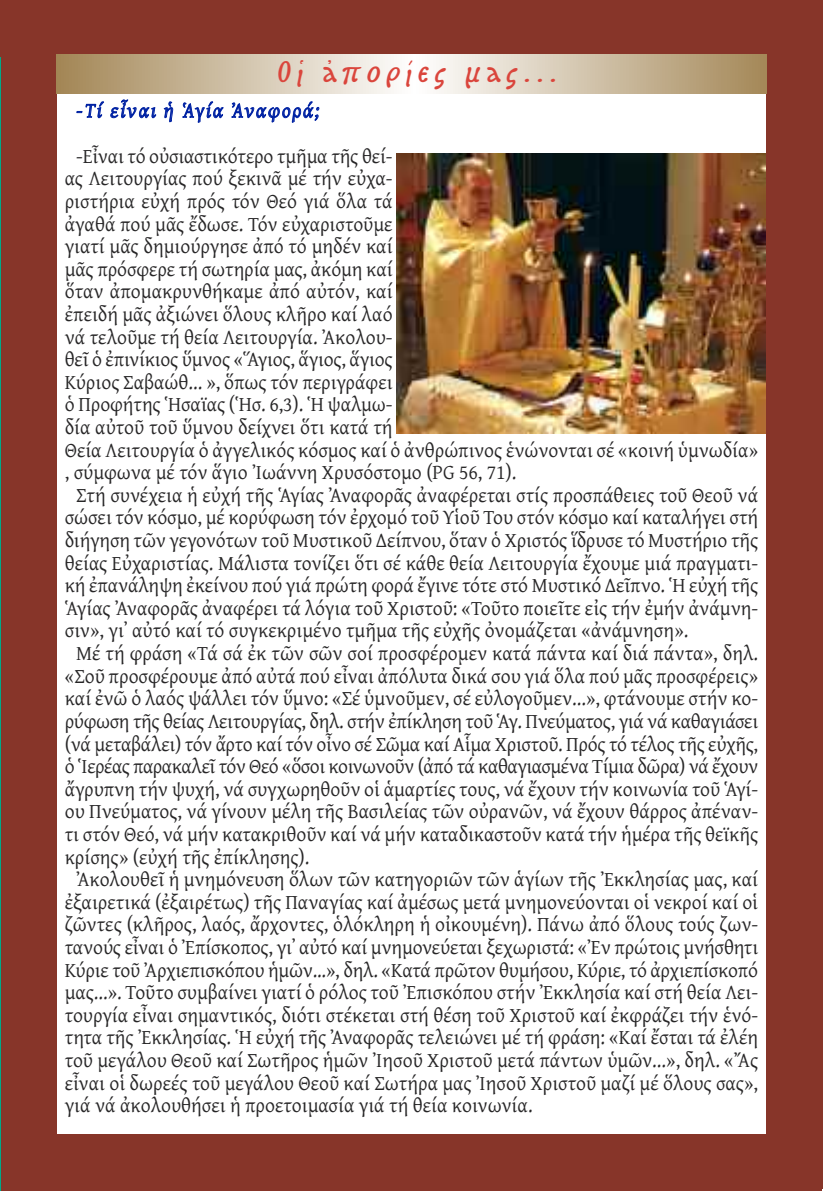
<style>
.page{position:relative;width:823px;height:1191px;background:#fff}
.page>*{position:absolute;margin:0;border:0;box-sizing:border-box;transform-origin:0 0}
.t1{font:italic 700 26px "KS Bouletee";letter-spacing:.25em;color:#da453c}
.t2{font:21px "Gentium";color:#272627;scale:.95 1}
.t3{font:21px "Gentium";letter-spacing:-.02em;color:#272627;scale:.95 1}
.t4{font:21px "Gentium";letter-spacing:-.025em;color:#272627;scale:.95 1}
.t5{font:italic 21px "Gentium";letter-spacing:.095em;color:#0022a3;scale:.95 1}
</style>
<div class="page">
<div style="left:765px;top:0;width:57px;height:1189px;background:#873529"></div>
<div style="left:18px;top:1134px;width:802px;height:56px;background:#873529"></div>
<div style="left:0;top:0;width:13px;height:1185px;background:#00a988"></div>
<div style="left:0;top:1134px;width:15px;height:56px;background:#00a988"></div>
<div style="left:1px;top:0;width:56px;height:1190px;background:#873529"></div>
<div style="left:1px;top:0;width:821px;height:57px;background:#873529"></div>
<svg style="left:57px;top:55px;width:708px;height:38px"></svg>
<img style="left:396px;top:154px;width:369px;height:279px">
<p class="t1" style="left:278px;top:60px;width:279px">Οἱ ἀπορίες μας...</p>
<p class="t5" style="left:76px;top:98px;width:257px">-Τί εἶναι ἡ Ἁγία Ἀναφορά;</p>
<p class="t2" style="left:76px;top:143px;width:334px">-Εἶναι τό οὐσιαστικότερο τμῆμα τῆς θεί-</p>
<p class="t2" style="left:65px;top:166px;width:346px">ας Λειτουργίας πού ξεκινᾶ μέ τήν εὐχα-</p>
<p class="t2" style="left:65px;top:188px;width:346px">ριστήρια εὐχή πρός τόν Θεό γιά ὅλα τά</p>
<p class="t2" style="left:65px;top:211px;width:346px">ἀγαθά πού μᾶς ἔδωσε. Τόν εὐχαριστοῦμε</p>
<p class="t2" style="left:65px;top:234px;width:346px">γιατί μᾶς δημιούργησε ἀπό τό μηδέν καί</p>
<p class="t2" style="left:65px;top:256px;width:346px">μᾶς πρόσφερε τή σωτηρία μας, ἀκόμη καί</p>
<p class="t2" style="left:65px;top:279px;width:346px">ὅταν ἀπομακρυνθήκαμε ἀπό αὐτόν, καί</p>
<p class="t2" style="left:65px;top:301px;width:346px">ἐπειδή μᾶς ἀξιώνει ὅλους κλῆρο καί λαό</p>
<p class="t2" style="left:65px;top:324px;width:346px">νά τελοῦμε τή θεία Λειτουργία. Ἀκολου-</p>
<p class="t2" style="left:65px;top:347px;width:346px">θεῖ ὁ ἐπινίκιος ὕμνος «Ἅγιος, ἅγιος, ἅγιος</p>
<p class="t2" style="left:65px;top:369px;width:346px">Κύριος Σαβαώθ... », ὅπως τόν περιγράφει</p>
<p class="t2" style="left:65px;top:392px;width:346px">ὁ Προφήτης Ἡσαϊας (Ἡσ. 6,3). Ἡ ψαλμω-</p>
<p class="t2" style="left:65px;top:414px;width:346px">δία αὐτοῦ τοῦ ὕμνου δείχνει ὅτι κατά τή</p>
<p class="t2" style="left:65px;top:437px;width:731px">Θεία Λειτουργία ὁ ἀγγελικός κόσμος καί ὁ ἀνθρώπινος ἑνώνονται σέ «κοινή ὑμνωδία»</p>
<p class="t2" style="left:65px;top:460px;width:476px">, σύμφωνα μέ τόν ἅγιο Ἰωάννη Χρυσόστομο (PG 56, 71).</p>
<p class="t2" style="left:76px;top:482px;width:719px">Στή συνέχεια ἡ εὐχή τῆς Ἁγίας Ἀναφορᾶς ἀναφέρεται στίς προσπάθειες τοῦ Θεοῦ νά</p>
<p class="t2" style="left:65px;top:505px;width:731px">σώσει τόν κόσμο, μέ κορύφωση τόν ἐρχομό τοῦ Υἱοῦ Του στόν κόσμο καί καταλήγει στή</p>
<p class="t2" style="left:65px;top:527px;width:731px">διήγηση τῶν γεγονότων τοῦ Μυστικοῦ ∆είπνου, ὅταν ὁ Χριστός ἵδρυσε τό Μυστήριο τῆς</p>
<p class="t2" style="left:65px;top:550px;width:731px">θείας Εὐχαριστίας. Μάλιστα τονίζει ὅτι σέ κάθε θεία Λειτουργία ἔχουμε μιά πραγματι-</p>
<p class="t2" style="left:65px;top:573px;width:731px">κή ἐπανάληψη ἐκείνου πού γιά πρώτη φορά ἔγινε τότε στό Μυστικό ∆εῖπνο. Ἡ εὐχή τῆς</p>
<p class="t2" style="left:65px;top:595px;width:731px">Ἁγίας Ἀναφορᾶς ἀναφέρει τά λόγια τοῦ Χριστοῦ: «Τοῦτο ποιεῖτε εἰς τήν ἐμήν ἀνάμνη-</p>
<p class="t2" style="left:65px;top:618px;width:657px">σιν», γι᾽ αὐτό καί τό συγκεκριμένο τμῆμα τῆς εὐχῆς ὀνομάζεται «ἀνάμνηση».</p>
<p class="t2" style="left:76px;top:640px;width:719px">Μέ τή φράση «Τά σά ἐκ τῶν σῶν σοί προσφέρομεν κατά πάντα καί διά πάντα», δηλ.</p>
<p class="t2" style="left:65px;top:663px;width:731px">«Σοῦ προσφέρουμε ἀπό αὐτά πού εἶναι ἀπόλυτα δικά σου γιά ὅλα πού μᾶς προσφέρεις»</p>
<p class="t2" style="left:65px;top:686px;width:731px">καί ἐνῶ ὁ λαός ψάλλει τόν ὕμνο: «Σέ ὑμνοῦμεν, σέ εὐλογοῦμεν...», φτάνουμε στήν κο-</p>
<p class="t3" style="left:65px;top:708px;width:731px">ρύφωση τῆς θείας Λειτουργίας, δηλ. στήν ἐπίκληση τοῦ Ἁγ. Πνεύματος, γιά νά καθαγιάσει</p>
<p class="t2" style="left:65px;top:731px;width:731px">(νά μεταβάλει) τόν ἄρτο καί τόν οἶνο σέ Σῶμα καί Αἷμα Χριστοῦ. Πρός τό τέλος τῆς εὐχῆς,</p>
<p class="t4" style="left:65px;top:753px;width:731px">ὁ Ἱερέας παρακαλεῖ τόν Θεό «ὅσοι κοινωνοῦν (ἀπό τά καθαγιασμένα Τίμια δῶρα) νά ἔχουν</p>
<p class="t2" style="left:65px;top:776px;width:731px">ἄγρυπνη τήν ψυχή, νά συγχωρηθοῦν οἱ ἁμαρτίες τους, νά ἔχουν τήν κοινωνία τοῦ Ἁγί-</p>
<p class="t2" style="left:65px;top:799px;width:731px">ου Πνεύματος, νά γίνουν μέλη τῆς Βασιλείας τῶν οὐρανῶν, νά ἔχουν θάρρος ἀπέναν-</p>
<p class="t2" style="left:65px;top:821px;width:731px">τι στόν Θεό, νά μήν κατακριθοῦν καί νά μήν καταδικαστοῦν κατά τήν ἡμέρα τῆς θεϊκῆς</p>
<p class="t2" style="left:65px;top:844px;width:259px">κρίσης» (εὐχή τῆς ἐπίκλησης).</p>
<p class="t2" style="left:76px;top:866px;width:719px">Ἀκολουθεῖ ἡ μνημόνευση ὅλων τῶν κατηγοριῶν τῶν ἁγίων τῆς Ἐκκλησίας μας, καί</p>
<p class="t2" style="left:65px;top:889px;width:731px">ἐξαιρετικά (ἐξαιρέτως) τῆς Παναγίας καί ἀμέσως μετά μνημονεύονται οἱ νεκροί καί οἱ</p>
<p class="t2" style="left:65px;top:912px;width:731px">ζῶντες (κλῆρος, λαός, ἄρχοντες, ὁλόκληρη ἡ οἰκουμένη). Πάνω ἀπό ὅλους τούς ζων-</p>
<p class="t2" style="left:65px;top:934px;width:731px">τανούς εἶναι ὁ Ἐπίσκοπος, γι᾽ αὐτό καί μνημονεύεται ξεχωριστά: «Ἐν πρώτοις μνήσθητι</p>
<p class="t2" style="left:65px;top:957px;width:731px">Κύριε τοῦ Ἀρχιεπισκόπου ἡμῶν...», δηλ. «Κατά πρῶτον θυμήσου, Κύριε, τό ἀρχιεπίσκοπό</p>
<p class="t2" style="left:65px;top:979px;width:731px">μας...». Τοῦτο συμβαίνει γιατί ὁ ρόλος τοῦ Ἐπισκόπου στήν Ἐκκλησία καί στή θεία Λει-</p>
<p class="t2" style="left:65px;top:1002px;width:731px">τουργία εἶναι σημαντικός, διότι στέκεται στή θέση τοῦ Χριστοῦ καί ἐκφράζει τήν ἑνό-</p>
<p class="t2" style="left:65px;top:1025px;width:731px">τητα τῆς Ἐκκλησίας. Ἡ εὐχή τῆς Ἀναφορᾶς τελειώνει μέ τή φράση: «Καί ἔσται τά ἐλέη</p>
<p class="t2" style="left:65px;top:1047px;width:731px">τοῦ μεγάλου Θεοῦ καί Σωτῆρος ἡμῶν Ἰησοῦ Χριστοῦ μετά πάντων ὑμῶν...», δηλ. «Ἄς</p>
<p class="t2" style="left:65px;top:1070px;width:731px">εἶναι οἱ δωρεές τοῦ μεγάλου Θεοῦ καί Σωτήρα μας Ἰησοῦ Χριστοῦ μαζί μέ ὅλους σας»,</p>
<p class="t2" style="left:65px;top:1092px;width:493px">γιά νά ἀκολουθήσει ἡ προετοιμασία γιά τή θεία κοινωνία.</p>
</div>
